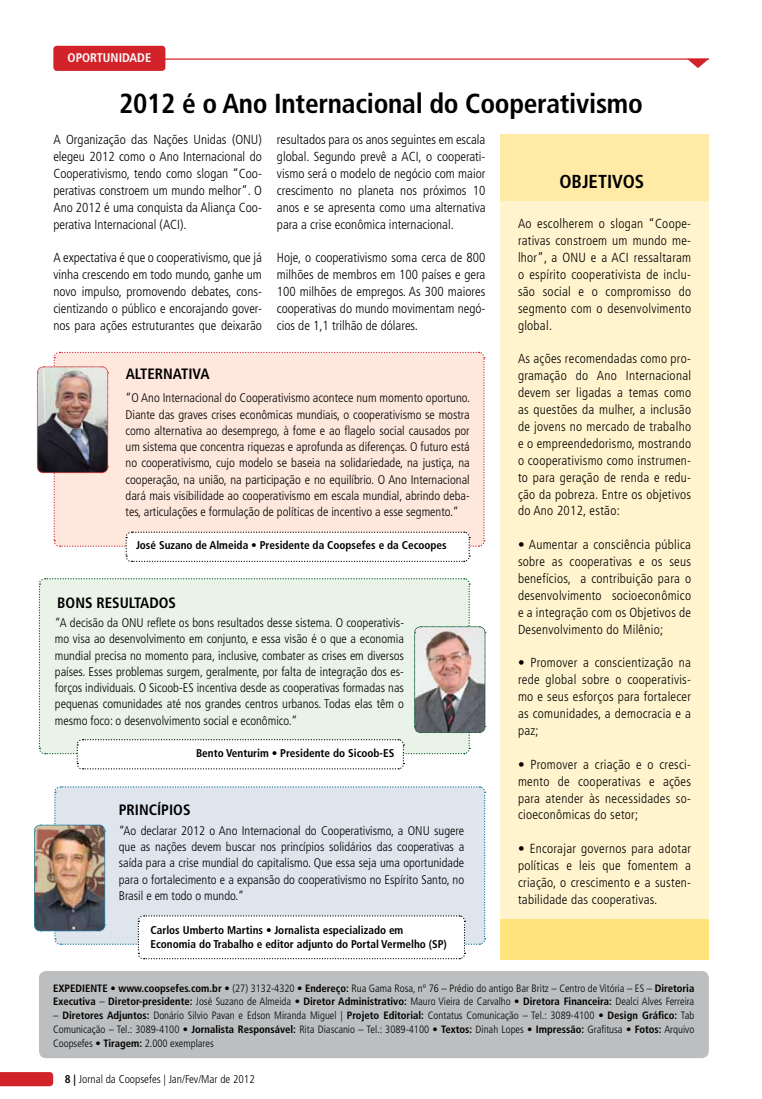
<style>
.page{position:relative;width:762px;height:1099px;background:#fff}
.page>*{position:absolute;margin:0;border:0;box-sizing:border-box;transform-origin:0 0}
.t1{font:condensed 27.5px "Frutiger 67 Bold";letter-spacing:-.01em;color:#000}
.t2{font:condensed 18.75px "Frutiger 67 Bold";color:#000}
.t3{font:condensed 15px "Frutiger 67 Bold";color:#000}
.t4{font:300 condensed 13.12px/16.9px "Frutiger";letter-spacing:.02em;color:#000;text-align:justify}
.t5{font:300 condensed 12.5px/16.2px "Frutiger";color:#000;text-align:justify}
.t6{font:condensed 12.5px "Frutiger 67 Bold";color:#fff}
.t7{font:condensed 11.25px/13.8px "Frutiger 67 Bold";color:#000}
.t8{font:300 condensed 11.25px "Frutiger";color:#000}
.t9{font:300 condensed 10.62px/13.8px "Frutiger";color:#000;text-align:justify}
.t10{font:condensed 10.62px "Frutiger 67 Bold";color:#000}
.s1{font-family:"Frutiger 67 Bold";font-weight:400}
.s2{font-family:"Frutiger";font-weight:300}
</style>
<div class="page">
<svg style="left:0;top:1072px;width:53px;height:14px"></svg>
<div style="left:500px;top:134px;width:209px;height:825px;background:#fff4cd"></div>
<div style="left:500px;top:134px;width:209px;height:67px;background:#ffeba5"></div>
<div style="left:39px;top:971px;width:670px;height:87px;background:#bcbec0;border-radius:7px"></div>
<div style="left:53px;top:46px;width:112px;height:25px;background:#d2232a;border-radius:4px"></div>
<hr style="left:141px;top:58px;width:568px;height:2px;background:#d2232a">
<svg style="left:687px;top:59px;width:22px;height:9px"></svg>
<svg style="left:34px;top:786px;width:452px;height:174px"></svg>
<svg style="left:38px;top:578px;width:448px;height:192px"></svg>
<svg style="left:37px;top:351px;width:448px;height:211px"></svg>
<div style="left:500px;top:918px;width:209px;height:41px;background:#ffe37d"></div>
<p class="t6" style="left:68px;top:50px;width:85px">oportunidade</p>
<h1 class="t1" style="left:119px;top:88px;width:525px">2012 é o Ano Internacional do Cooperativismo</h1>
<p class="t4" style="left:53px;top:131px;width:210px">A Organização das Nações Unidas (ONU) elegeu 2012 como o Ano Internacional do Cooperativismo, tendo como slogan “Coo&shy;perativas constroem um mundo melhor”. O Ano 2012 é uma conquista da Aliança Coo&shy;perativa Internacional (ACI).</p>
<p class="t4" style="left:53px;top:249px;width:210px">A expectativa é que o cooperativismo, que já vinha crescendo em todo mundo, ganhe um novo impulso, promovendo debates, cons&shy;cientizando o público e encorajando gover&shy;nos para ações estruturantes que deixarão</p>
<p class="t3" style="left:126px;top:365px;width:84px">Alternativa</p>
<p class="t4" style="left:277px;top:131px;width:210px">resultados para os anos seguintes em escala global. Segundo prevê a ACI, o cooperati&shy;vismo será o modelo de negócio com maior crescimento no planeta nos próximos 10 anos e se apresenta como uma alternativa para a crise econômica internacional.</p>
<p class="t4" style="left:277px;top:249px;width:210px">Hoje, o cooperativismo soma cerca de 800 milhões de membros em 100 países e gera 100 milhões de empregos. As 300 maiores cooperativas do mundo movimentam negó&shy;cios de 1,1 trilhão de dólares.</p>
<p class="t5" style="left:126px;top:390px;width:346px">“O Ano Internacional do Cooperativismo acontece num momento oportuno.<br>Diante das graves crises econômicas mundiais, o cooperativismo se mostra como alternativa ao desemprego, à fome e ao flagelo social causados por um sistema que concentra riquezas e aprofunda as diferenças. O futuro está no cooperativismo, cujo modelo se baseia na solidariedade, na justiça, na cooperação, na união, na participação e no equilíbrio. O Ano Internacional dará mais visibilidade ao cooperativismo em escala mundial, abrindo deba&shy;tes, articulações e formulação de políticas de incentivo a esse segmento.”</p>
<p class="t7" style="left:136px;top:538px;width:312px">José Suzano de Almeida • Presidente da Coopsefes e da Cecoopes</p>
<p class="t3" style="left:57px;top:593px;width:119px">bons resu ltados</p>
<p class="t5" style="left:55px;top:614px;width:351px">“A decisão da ONU reflete os bons resultados desse sistema. O cooperativis&shy;mo visa ao desenvolvimento em conjunto, e essa visão é o que a economia mundial precisa no momento para, inclusive, combater as crises em diversos países. Esses problemas surgem, geralmente, por falta de integração dos es&shy;forços individuais. O Sicoob-ES incentiva desde as cooperativas formadas nas pequenas comunidades até nos grandes centros urbanos. Todas elas têm o mesmo foco: o desenvolvimento social e econômico.”</p>
<p class="t7" style="left:196px;top:746px;width:200px">Bento Venturim • Presidente do Sicoob-ES</p>
<p class="t3" style="left:119px;top:800px;width:37px">princípi</p>
<p class="t3" style="left:173px;top:800px;width:17px">os</p>
<p class="t5" style="left:119px;top:822px;width:347px">“Ao declarar 2012 o Ano Internacional do Cooperativismo, a ONU sugere que as nações devem buscar nos princípios solidários das cooperativas a saída para a crise mundial do capitalismo. Que essa seja uma oportunidade para o fortalecimento e a expansão do cooperativismo no Espírito Santo, no Brasil e em todo o mundo.”</p>
<p class="t7" style="left:150px;top:923px;width:298px">Carlos Umberto Martins • Jornalista especializado em<br>Economia do Trabalho e editor adjunto do Portal Vermelho (SP)</p>
<h2 class="t2" style="left:559px;top:170px;width:84px">Objetivos</h2>
<p class="t4" style="left:518px;top:215px;width:175px">Ao escolherem o slogan “Coope&shy;rativas constroem um mundo me&shy;lhor”, a ONU e a ACI ressaltaram o espírito cooperativista de inclu&shy;são social e o compromisso do segmento com o desenvolvimento global.</p>
<p class="t4" style="left:518px;top:351px;width:175px">As ações recomendadas como pro&shy;gramação do Ano Internacional devem ser ligadas a temas como as questões da mulher, a inclusão de jovens no mercado de trabalho e o empreendedorismo, mostrando o cooperativismo como instrumen&shy;to para geração de renda e redu&shy;ção da pobreza. Entre os objetivos do Ano 2012, estão:</p>
<p class="t4" style="left:518px;top:536px;width:175px">• Aumentar a consciência pública sobre as cooperativas e os seus benefícios, a contribuição para o desenvolvimento socioeconômico e a integração com os Objetivos de Desenvolvimento do Milênio;</p>
<p class="t4" style="left:518px;top:654px;width:175px">• Promover a conscientização na rede global sobre o cooperativis&shy;mo e seus esforços para fortalecer as comunidades, a democracia e a paz;</p>
<p class="t4" style="left:518px;top:756px;width:175px">• Promover a criação e o cresci&shy;mento de cooperativas e ações para atender às necessidades so&shy;cioeconômicas do setor;</p>
<p class="t4" style="left:518px;top:840px;width:175px">• Encorajar governos para adotar políticas e leis que fomentem a criação, o crescimento e a susten&shy;tabilidade das cooperativas.</p>
<p class="t9" style="left:53px;top:981px;width:643px"><span class="s1">EXPEDIENTE • www.coopsefes.com.br</span> • (27) 3132-4320 • <span class="s1">Endereço:</span> Rua Gama Rosa, nº 76 – Prédio do antigo Bar Britz – Centro de Vitória – ES – <span class="s1">Diretoria</span></p>
<p class="t10" style="left:53px;top:995px;width:643px">Executiva <span class="s2">–</span> Diretor-presidente: <span class="s2">José Suzano de Almeida •</span> Diretor Administrativo: <span class="s2">Mauro Vieira de Carvalho •</span> Diretora Financeira: <span class="s2">Dealci Alves Ferreira</span></p>
<p class="t9" style="left:53px;top:1008px;width:643px">– <span class="s1">Diretores Adjuntos:</span> Donário Silvio Pavan e Edson Miranda Miguel | <span class="s1">Projeto Editorial:</span> Contatus Comunicação – Tel.: 3089-4100 • <span class="s1">Design Gráfico:</span> Tab Comunicação – Tel.: 3089-4100 • <span class="s1">Jornalista Responsável:</span> Rita Diascanio – Tel.: 3089-4100 • <span class="s1">Textos:</span> Dinah Lopes • <span class="s1">Impressão:</span> Grafitusa • <span class="s1">Fotos:</span> Arquivo Coopsefes • <span class="s1">Tiragem:</span> 2.000 exemplares</p>
<p class="t8" style="left:65px;top:1072px;width:192px"><span class="s1">8 |</span> Jornal da Coopsefes | Jan/Fev/Mar de 2012</p>
</div>
